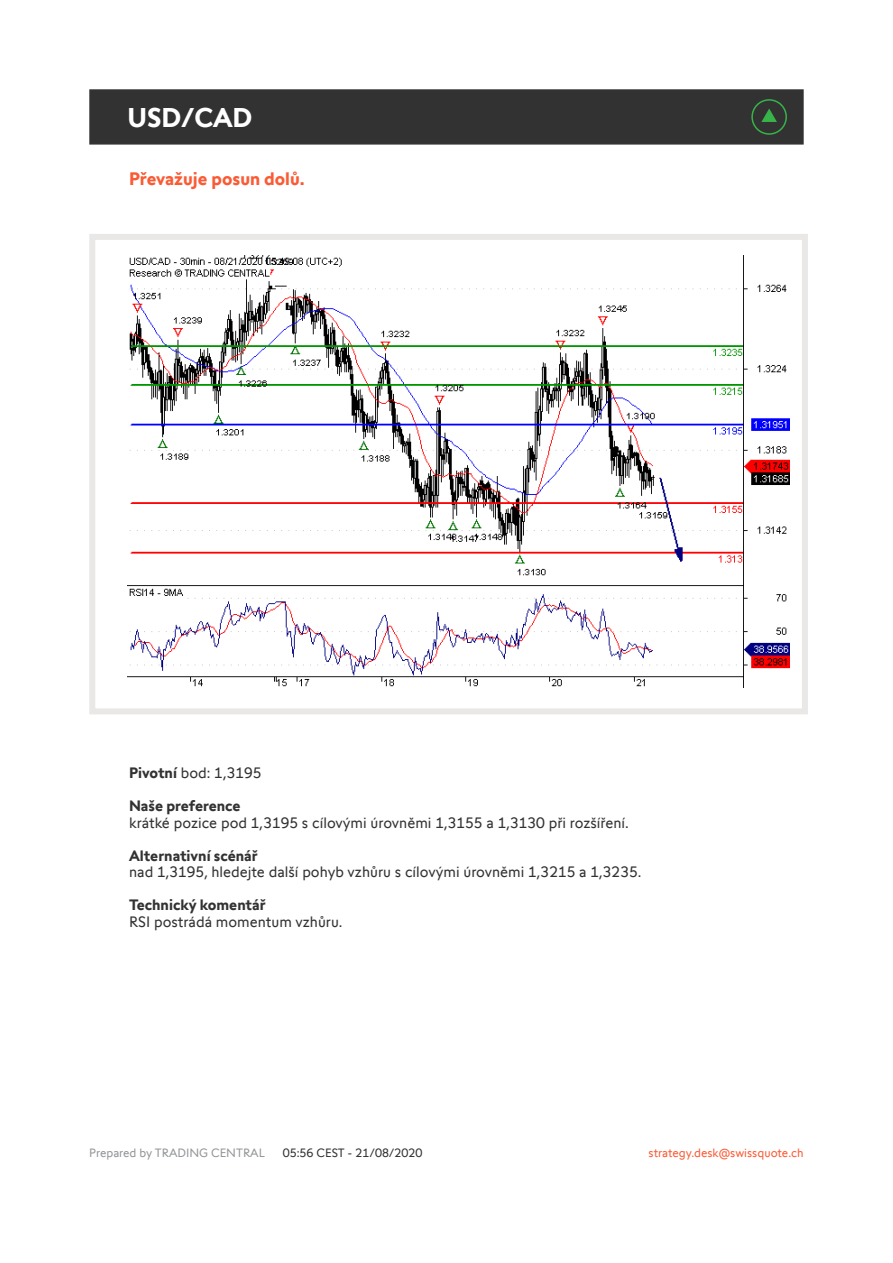
<style>
.page{position:relative;width:893px;height:1263px;background:#fff}
.page>*{position:absolute;margin:0;border:0;box-sizing:border-box;transform-origin:0 0}
.t1{font:700 27px "Swissquote CT";color:#fff}
.t2{font:700 18px "Swissquote CT";color:#fa5b35}
.t3{font:15px "Swissquote CT";color:#323232}
.t4{font:700 15px "Swissquote CT";color:#323232}
.t5{font:12px "Swissquote CT";color:#fa5b35}
.t6{font:12px "Swissquote CT";color:#939598}
.t7{font:12px "Swissquote CT";color:#323232}
.s1{font-weight:700}
</style>
<div class="page">
<div style="left:89px;top:234px;width:719px;height:480px;border:6px solid #e9e8e7"></div>
<div style="left:89px;top:89px;width:715px;height:56px;background:#323232;border:2px solid #323232"></div>
<img style="left:128px;top:255px;width:661px;height:432px">
<svg style="left:751px;top:99px;width:36px;height:36px"></svg>
<h1 class="t1" style="left:128px;top:101px;width:126px">USD/CAD</h1>
<p class="t2" style="left:129px;top:168px;width:177px">Převažuje posun dolů.</p>
<p class="t3" style="left:129px;top:764px;width:134px"><span class="s1">Pivotní</span> bod: 1,3195</p>
<p class="t4" style="left:129px;top:797px;width:113px">Naše preference</p>
<p class="t3" style="left:129px;top:814px;width:501px">krátké pozice pod 1,3195 s cílovými úrovněmi 1,3155 a 1,3130 při rozšíření.</p>
<p class="t4" style="left:129px;top:846px;width:130px">Alternativní scénář</p>
<p class="t3" style="left:129px;top:863px;width:514px">nad 1,3195, hledejte další pohyb vzhůru s cílovými úrovněmi 1,3215 a 1,3235.</p>
<p class="t4" style="left:129px;top:896px;width:138px">Technický komentář</p>
<p class="t3" style="left:129px;top:913px;width:215px">RSI postrádá momentum vzhůru.</p>
<p class="t6" style="left:89px;top:1145px;width:177px">Prepared by TRADING CENTRAL</p>
<p class="t7" style="left:283px;top:1145px;width:141px">05:56 CEST - 21/08/2020</p>
<p class="t5" style="left:649px;top:1145px;width:157px">strategy.desk@swissquote.ch</p>
</div>
